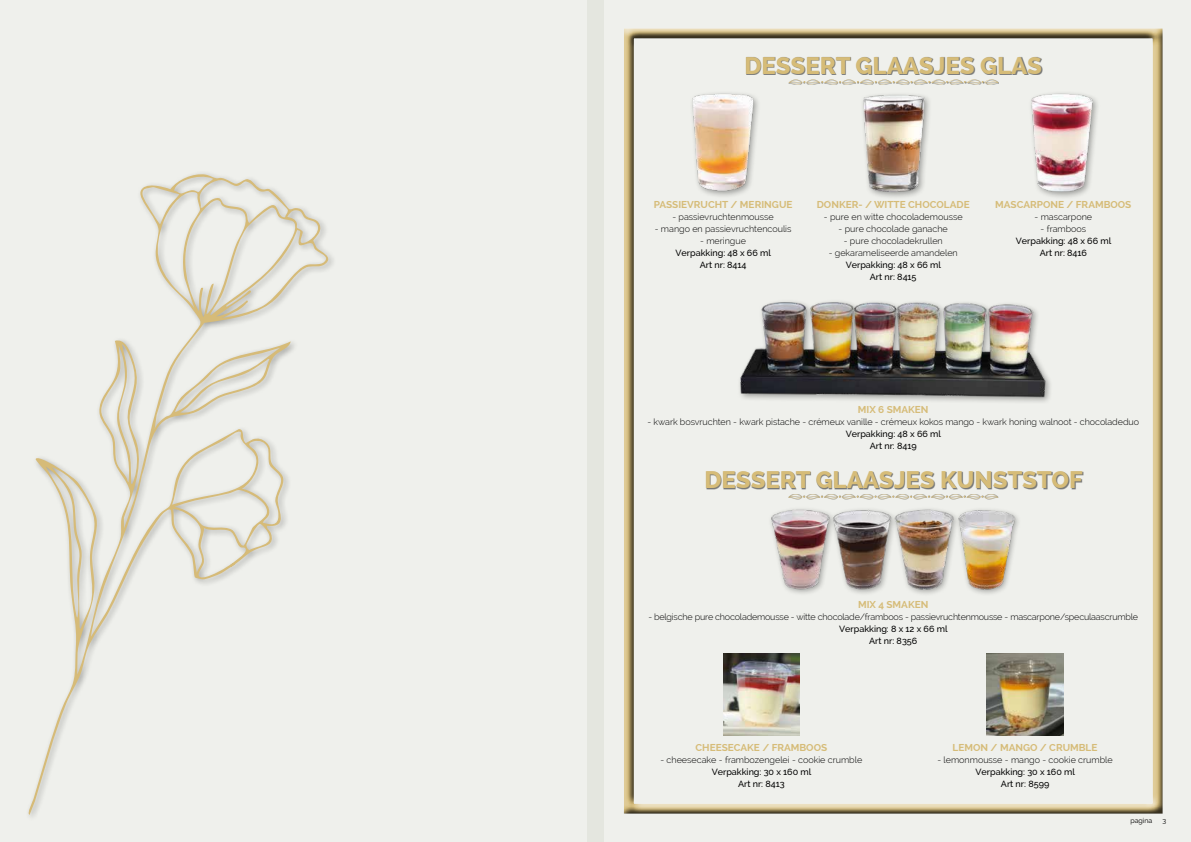
<style>
.page{position:relative;width:1191px;height:842px;background:#fff}
.page>*{position:absolute;margin:0;border:0;box-sizing:border-box;transform-origin:0 0}
.t1{font:800 24px "Raleway";color:#d6bc78}
.t2{font:700 10px "Raleway";color:#d6bc78}
.t3{font:300 9px "Raleway";color:#000}
.t4{font:500 9px/12px "Raleway";color:#000;text-align:center}
.t5{font:300 9px "Raleway";letter-spacing:-.02em;color:#000}
.t6{font:7px "Raleway";color:#000}
</style>
<div class="page">
<div style="left:587px;top:0;width:604px;height:842px;background:#eff0ec"></div>
<div style="left:0;top:0;width:604px;height:842px;background:#eff0ec"></div>
<svg style="left:28px;top:173px;width:305px;height:642px"></svg>
<div style="left:623px;top:28px;width:540px;height:786px;background:#000;opacity:.75"></div>
<div style="left:746px;top:57px;width:297px;height:18px;background:#000;opacity:.5"></div>
<div style="left:737px;top:299px;width:315px;height:105px;background:#000;opacity:.35"></div>
<img style="left:741px;top:301px;width:304px;height:97px">
<div style="left:767px;top:506px;width:255px;height:90px;background:#000;opacity:.35"></div>
<img style="left:769px;top:509px;width:247px;height:83px">
<div style="left:860px;top:92px;width:71px;height:107px;background:#000;opacity:.35"></div>
<img style="left:863px;top:94px;width:62px;height:99px">
<div style="left:689px;top:90px;width:71px;height:108px;background:#000;opacity:.35"></div>
<img style="left:692px;top:94px;width:62px;height:98px">
<div style="left:1028px;top:90px;width:72px;height:109px;background:#000;opacity:.35"></div>
<img style="left:1030px;top:94px;width:62px;height:99px">
<div style="left:706px;top:472px;width:377px;height:18px;background:#000;opacity:.5"></div>
<img style="left:723px;top:653px;width:76px;height:83px">
<img style="left:986px;top:653px;width:77px;height:83px">
<div style="left:788px;top:79px;width:210px;height:6px;background:#000;opacity:.5"></div>
<svg style="left:788px;top:79px;width:210px;height:5px"></svg>
<div style="left:788px;top:494px;width:210px;height:6px;background:#000;opacity:.5"></div>
<svg style="left:788px;top:494px;width:210px;height:5px"></svg>
<h1 class="t1" style="left:744px;top:52px;width:299px">DESSERT GLAASJES GLAS</h1>
<p class="t2" style="left:653px;top:199px;width:140px">PASSIEVRUCHT / MERINGUE</p>
<p class="t3" style="left:672px;top:212px;width:103px">- passievruchtenmousse</p>
<p class="t3" style="left:655px;top:224px;width:138px">- mango en passievruchtencoulis</p>
<p class="t3" style="left:700px;top:236px;width:47px">- meringue</p>
<p class="t4" style="left:675px;top:247px;width:97px">Verpakking: 48 x 66 ml<br>Art nr: 8414</p>
<p class="t2" style="left:816px;top:199px;width:154px">DONKER- / WITTE CHOCOLADE</p>
<p class="t3" style="left:824px;top:212px;width:140px">- pure en witte chocolademousse</p>
<p class="t3" style="left:838px;top:224px;width:111px">- pure chocolade ganache</p>
<p class="t3" style="left:843px;top:236px;width:101px">- pure chocoladekrullen</p>
<p class="t3" style="left:828px;top:247px;width:131px">- gekarameliseerde amandelen</p>
<p class="t4" style="left:845px;top:259px;width:97px">Verpakking: 48 x 66 ml<br>Art nr: 8415</p>
<p class="t2" style="left:995px;top:199px;width:138px">MASCARPONE / FRAMBOOS</p>
<p class="t3" style="left:1034px;top:212px;width:59px">- mascarpone</p>
<p class="t3" style="left:1040px;top:224px;width:47px">- framboos</p>
<p class="t4" style="left:1015px;top:235px;width:97px">Verpakking: 48 x 66 ml<br>Art nr: 8416</p>
<p class="t2" style="left:858px;top:404px;width:72px">MIX 6 SMAKEN</p>
<p class="t3" style="left:647px;top:416px;width:493px">- kwark bosvruchten - kwark pistache - crémeux vanille - crémeux kokos mango - kwark honing walnoot - chocoladeduo</p>
<p class="t4" style="left:845px;top:428px;width:97px">Verpakking: 48 x 66 ml<br>Art nr: 8419</p>
<h1 class="t1" style="left:704px;top:466px;width:380px">DESSERT GLAASJES KUNSTSTOF</h1>
<p class="t2" style="left:858px;top:599px;width:72px">MIX 4 SMAKEN</p>
<p class="t5" style="left:648px;top:612px;width:491px">- belgische pure chocolademousse - witte chocolade/framboos - passievruchtenmousse - mascarpone/speculaascrumble</p>
<p class="t4" style="left:839px;top:623px;width:110px">Verpakking: 8 x 12 x 66 ml<br>Art nr: 8356</p>
<p class="t2" style="left:695px;top:741px;width:133px">CHEESECAKE / FRAMBOOS</p>
<p class="t3" style="left:660px;top:754px;width:203px">- cheesecake - frambozengelei - cookie crumble</p>
<p class="t4" style="left:711px;top:765px;width:101px">Verpakking: 30 x 160 ml<br>Art nr: 8413</p>
<p class="t2" style="left:952px;top:741px;width:146px">LEMON / MANGO / CRUMBLE</p>
<p class="t3" style="left:937px;top:754px;width:177px">- lemonmousse - mango - cookie crumble</p>
<p class="t4" style="left:975px;top:765px;width:101px">Verpakking: 30 x 160 ml<br>Art nr: 8599</p>
<p class="t6" style="left:1130px;top:816px;width:23px">pagina</p>
<p class="t6" style="left:1162px;top:816px;width:5px">3</p>
</div>
